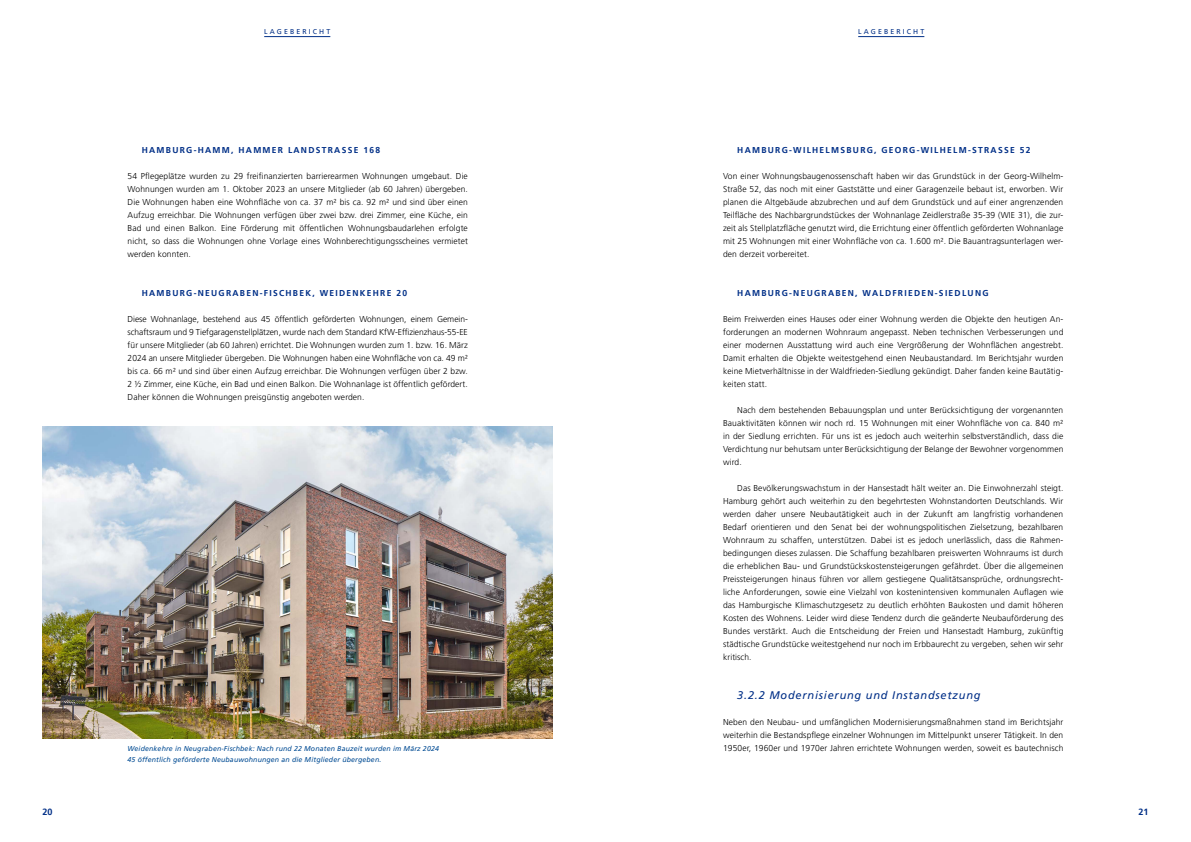
<style>
.page{position:relative;width:1191px;height:842px;background:#fff}
.page>*{position:absolute;margin:0;border:0;box-sizing:border-box;transform-origin:0 0}
.t1{font:italic 11px "Frutiger LT Std";letter-spacing:.07em;color:#002f87}
.t2{font:700 9px "Frutiger LT Std";color:#002f87}
.t3{font:300 8.5px/13px "Frutiger LT Std";letter-spacing:.01em;color:#000;text-align:justify}
.t4{font:700 8.5px "Frutiger LT Std";letter-spacing:.15em;color:#002f87}
.t5{font:italic 7px/11px "Frutiger LT Std";letter-spacing:.02em;color:#004b93}
.t6{font:7px "Frutiger LT Std";letter-spacing:.3em;color:#002f87}
</style>
<div class="page">
<hr style="left:858px;top:36px;width:66px;height:1px;background:#002f87">
<hr style="left:264px;top:36px;width:66px;height:1px;background:#002f87">
<img style="left:43px;top:426px;width:510px;height:312px">
<p class="t6" style="left:264px;top:27px;width:68px">LAGEBERICHT</p>
<p class="t6" style="left:858px;top:27px;width:68px">LAGEBERICHT</p>
<p class="t4" style="left:142px;top:145px;width:240px">HAMBURG-HAMM, HAMMER LANDSTRASSE 168</p>
<p class="t3" style="left:128px;top:170px;width:342px">54 Pflegeplätze wurden zu 29 freifinanzierten barrierearmen Wohnungen umgebaut. Die Wohnungen wurden am 1. Oktober 2023 an unsere Mitglieder (ab 60 Jahren) übergeben.<br>Die Wohnungen haben eine Wohnfläche von ca. 37 m² bis ca. 92 m² und sind über einen Aufzug erreichbar. Die Wohnungen verfügen über zwei bzw. drei Zimmer, eine Küche, ein Bad und einen Balkon. Eine Förderung mit öffentlichen Wohnungsbaudarlehen erfolgte nicht, so dass die Wohnungen ohne Vorlage eines Wohnberechtigungsscheines vermietet werden konnten.</p>
<p class="t4" style="left:142px;top:288px;width:267px">HAMBURG-NEUGRABEN-FISCHBEK, WEIDENKEHRE 20</p>
<p class="t3" style="left:128px;top:313px;width:342px">Diese Wohnanlage, bestehend aus 45 öffentlich geförderten Wohnungen, einem Gemein&shy;schaftsraum und 9 Tiefgaragenstellplätzen, wurde nach dem Standard KfW-Effizienzhaus-55-EE für unsere Mitglieder (ab 60 Jahren) errichtet. Die Wohnungen wurden zum 1. bzw. 16. März 2024 an unsere Mitglieder übergeben. Die Wohnungen haben eine Wohnfläche von ca. 49 m² bis ca. 66 m² und sind über einen Aufzug erreichbar. Die Wohnungen verfügen über 2 bzw.<br>2 ½ Zimmer, eine Küche, ein Bad und einen Balkon. Die Wohnanlage ist öffentlich gefördert.<br>Daher können die Wohnungen preisgünstig angeboten werden.</p>
<p class="t5" style="left:128px;top:743px;width:313px">Weidenkehre in Neugraben-Fischbek: Nach rund 22 Monaten Bauzeit wurden im März 2024<br>45 öffentlich geförderte Neubauwohnungen an die Mitglieder übergeben.</p>
<p class="t4" style="left:737px;top:145px;width:295px">HAMBURG-WILHELMSBURG, GEORG-WILHELM-STRASSE 52</p>
<p class="t3" style="left:723px;top:170px;width:342px">Von einer Wohnungsbaugenossenschaft haben wir das Grundstück in der Georg-Wilhelm-Straße 52, das noch mit einer Gaststätte und einer Garagenzeile bebaut ist, erworben. Wir planen die Altgebäude abzubrechen und auf dem Grundstück und auf einer angrenzenden Teilfläche des Nachbargrundstückes der Wohnanlage Zeidlerstraße 35-39 (WIE 31), die zur&shy;zeit als Stellplatzfläche genutzt wird, die Errichtung einer öffentlich geförderten Wohnanlage mit 25 Wohnungen mit einer Wohnfläche von ca. 1.600 m². Die Bauantragsunterlagen wer&shy;den derzeit vorbereitet.</p>
<p class="t4" style="left:737px;top:288px;width:253px">HAMBURG-NEUGRABEN, WALDFRIEDEN-SIEDLUNG</p>
<p class="t3" style="left:723px;top:313px;width:342px">Beim Freiwerden eines Hauses oder einer Wohnung werden die Objekte den heutigen An&shy;forderungen an modernen Wohnraum angepasst. Neben technischen Verbesserungen und einer modernen Ausstattung wird auch eine Vergrößerung der Wohnflächen angestrebt.<br>Damit erhalten die Objekte weitestgehend einen Neubaustandard. Im Berichtsjahr wurden keine Mietverhältnisse in der Waldfrieden-Siedlung gekündigt. Daher fanden keine Bautätig&shy;keiten statt.</p>
<p class="t3" style="left:723px;top:404px;width:342px;text-indent:14px">Nach dem bestehenden Bebauungsplan und unter Berücksichtigung der vorgenannten Bauaktivitäten können wir noch rd. 15 Wohnungen mit einer Wohnfläche von ca. 840 m² in der Siedlung errichten. Für uns ist es jedoch auch weiterhin selbstverständlich, dass die Verdichtung nur behutsam unter Berücksichtigung der Belange der Bewohner vorgenommen wird.</p>
<p class="t3" style="left:723px;top:482px;width:342px;text-indent:14px">Das Bevölkerungswachstum in der Hansestadt hält weiter an. Die Einwohnerzahl steigt.<br>Hamburg gehört auch weiterhin zu den begehrtesten Wohnstandorten Deutschlands. Wir werden daher unsere Neubautätigkeit auch in der Zukunft am langfristig vorhandenen Bedarf orientieren und den Senat bei der wohnungspolitischen Zielsetzung, bezahlbaren Wohnraum zu schaffen, unterstützen. Dabei ist es jedoch unerlässlich, dass die Rahmen&shy;bedingungen dieses zulassen. Die Schaffung bezahlbaren preiswerten Wohnraums ist durch die erheblichen Bau- und Grundstückskostensteigerungen gefährdet. Über die allgemeinen Preissteigerungen hinaus führen vor allem gestiegene Qualitätsansprüche, ordnungsrecht&shy;liche Anforderungen, sowie eine Vielzahl von kostenintensiven kommunalen Auflagen wie das Hamburgische Klimaschutzgesetz zu deutlich erhöhten Baukosten und damit höheren Kosten des Wohnens. Leider wird diese Tendenz durch die geänderte Neubauförderung des Bundes verstärkt. Auch die Entscheidung der Freien und Hansestadt Hamburg, zukünftig städtische Grundstücke weitestgehend nur noch im Erbbaurecht zu vergeben, sehen wir sehr kritisch.</p>
<p class="t1" style="left:737px;top:689px;width:245px">3.2.2 Modernisierung und Instandsetzung</p>
<p class="t3" style="left:723px;top:716px;width:342px">Neben den Neubau- und umfänglichen Modernisierungsmaßnahmen stand im Berichtsjahr weiterhin die Bestandspflege einzelner Wohnungen im Mittelpunkt unserer Tätigkeit. In den 1950er, 1960er und 1970er Jahren errichtete Wohnungen werden, soweit es bautechnisch</p>
<p class="t2" style="left:43px;top:806px;width:12px">20</p>
<p class="t2" style="left:1138px;top:806px;width:12px">21</p>
</div>
